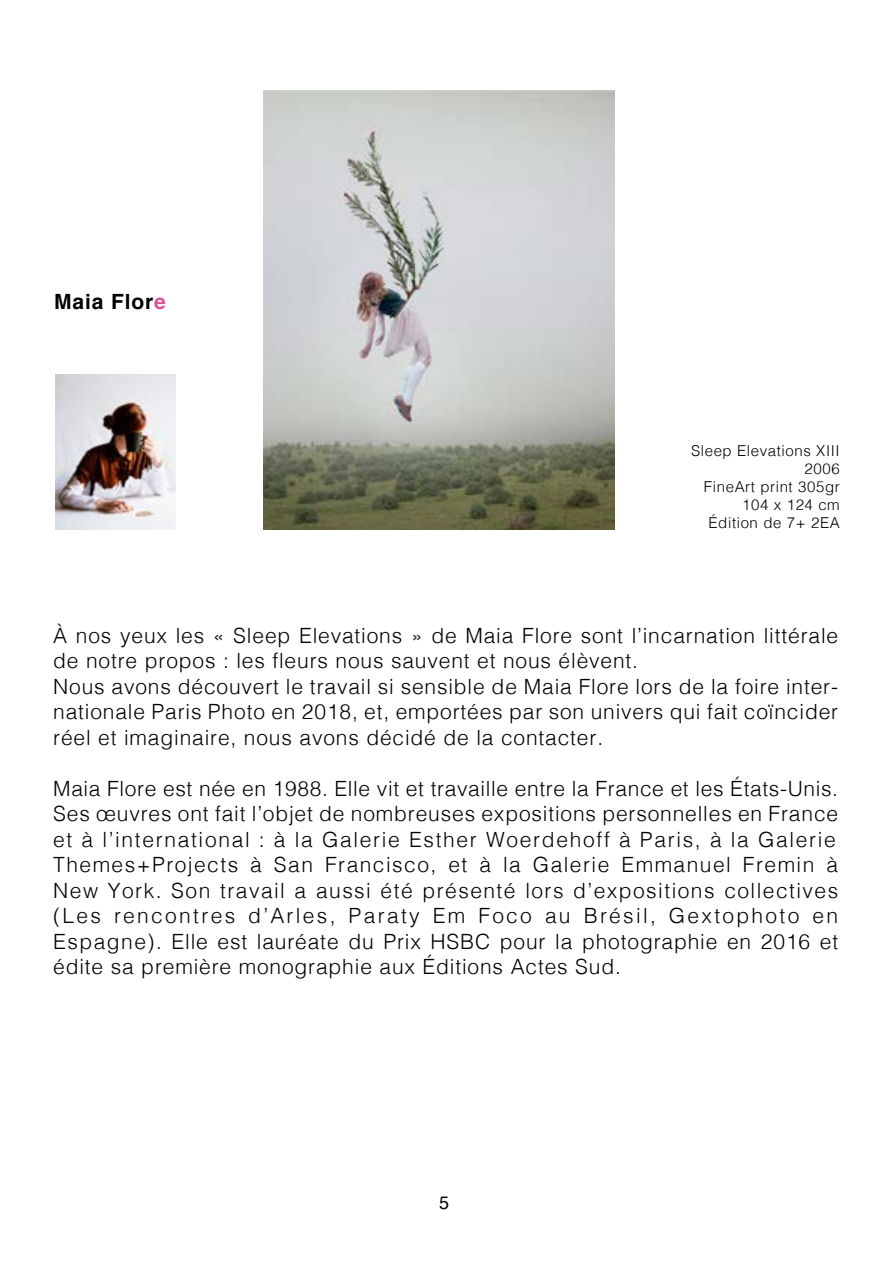
<style>
.page{position:relative;width:893px;height:1263px;background:#fff}
.page>*{position:absolute;margin:0;border:0;box-sizing:border-box;transform-origin:0 0}
.t1{font:300 21px/25.5px "Helvetica";letter-spacing:.04em;color:#000}
.t2{font:700 21px "Helvetica";letter-spacing:.04em;color:#000}
.t3{font:18px "Helvetica";color:#000}
.t4{font:300 15px/18px "Helvetica";letter-spacing:.04em;color:#000;text-align:right}
.s1{color:#dc5197}
</style>
<div class="page">
<img style="left:264px;top:90px;width:351px;height:439px">
<img style="left:55px;top:374px;width:121px;height:155px">
<p class="t2" style="left:54px;top:285px;width:113px">Maia Flor<span class="s1">e</span></p>
<p class="t4" style="left:691px;top:441px;width:150px">Sleep Elevations XIII<br>2006<br>FineArt print 305gr<br>104 x 124 cm<br>Édition de 7+ 2EA</p>
<p class="t1" style="left:53px;top:621px;width:786px">À nos yeux les « Sleep Elevations » de Maia Flore sont l’incarnation littérale de notre propos : les fleurs nous sauvent et nous élèvent.<br>Nous avons découvert le travail si sensible de Maia Flore lors de la foire inter&shy;nationale Paris Photo en 2018, et, emportées par son univers qui fait coïncider réel et imaginaire, nous avons décidé de la contacter.</p>
<p class="t1" style="left:53px;top:774px;width:786px;text-align:justify">Maia Flore est née en 1988. Elle vit et travaille entre la France et les États-Unis.<br>Ses œuvres ont fait l’objet de nombreuses expositions personnelles en France et à l’international : à la Galerie Esther Woerdehoff à Paris, à la Galerie Themes+Projects à San Francisco, et à la Galerie Emmanuel Fremin à New York. Son travail a aussi été présenté lors d’expositions collectives (Les rencontres d’Arles, Paraty Em Foco au Brésil, Gextophoto en Espagne). Elle est lauréate du Prix HSBC pour la photographie en 2016 et édite sa première monographie aux Éditions Actes Sud.</p>
<p class="t3" style="left:439px;top:1188px;width:12px">5</p>
</div>
